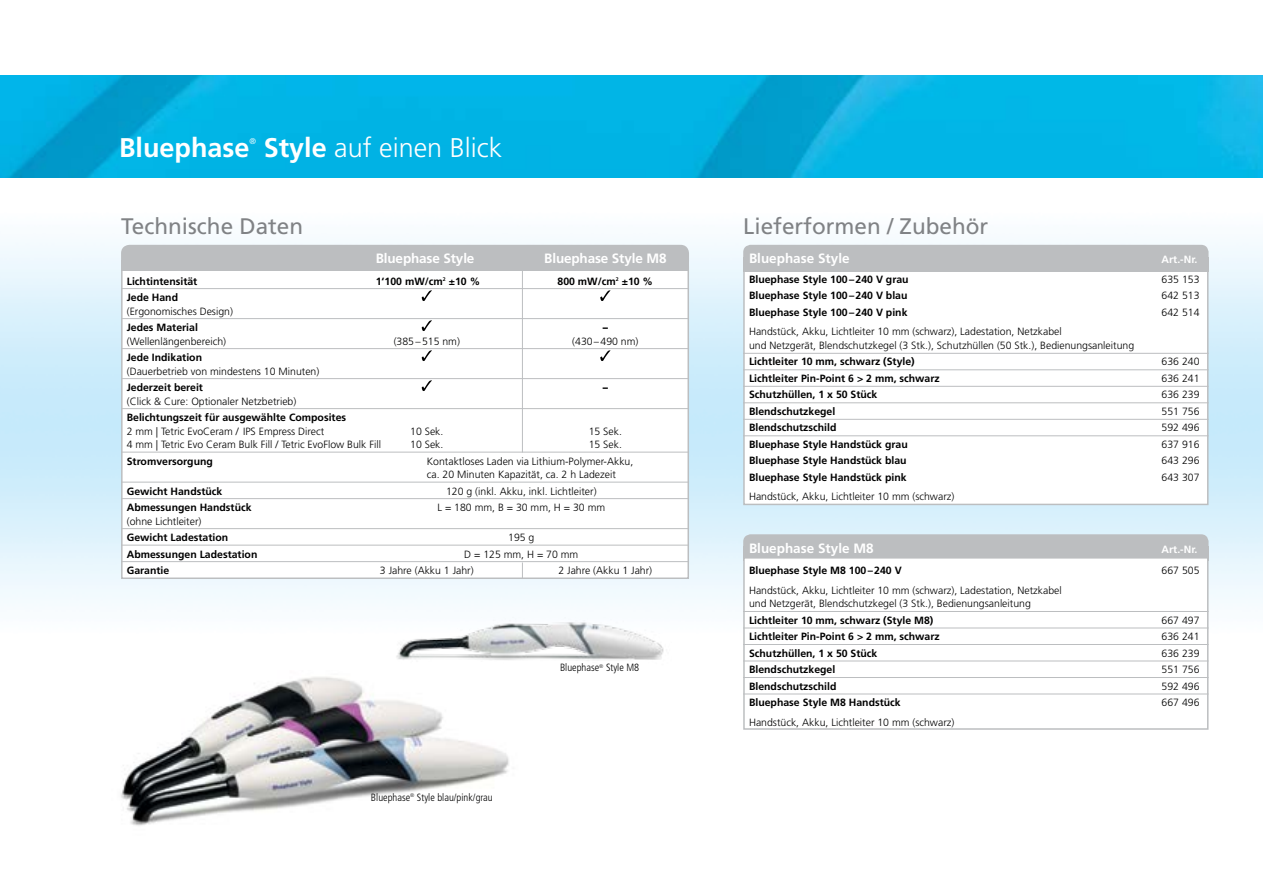
<style>
.page{position:relative;width:1263px;height:893px;background:#fff}
.page>*{position:absolute;margin:0;border:0;box-sizing:border-box;transform-origin:0 0}
.t1{font:300 27px "Frutiger";color:#fff}
.t2{font:700 27px "Frutiger";color:#fff}
.t3{font:22.5px "Frutiger";color:#808285}
.t4{font:700 13.5px "Frutiger";letter-spacing:-.005em;color:#fff}
.t5{font:300 10.5px/13.5px "Frutiger";color:#000}
.t6{font:700 10.5px "Frutiger";color:#000}
.t7{font:300 condensed 10.5px "Frutiger";color:#000}
.t8{font:700 10.5px "Frutiger";color:#fff}
.t9{font:900 10.5px "Frutiger";color:#000}
.t10{font:300 8.25px "Frutiger";color:#fff}
.s1{font-weight:700}
</style>
<div class="page">
<img style="left:0;top:75px;width:1263px;height:102px">
<div style="left:743px;top:268px;width:465px;height:237px;background:#fff;border:2px solid #bcbec0"></div>
<div style="left:743px;top:257px;width:465px;height:14px;background:#bcbec0"></div>
<div style="left:743px;top:245px;width:465px;height:20px;background:#bcbec0;border-radius:8px"></div>
<hr style="left:743px;top:353px;width:465px;height:1px;background:#bcbec0">
<hr style="left:743px;top:369px;width:465px;height:1px;background:#bcbec0">
<hr style="left:743px;top:386px;width:465px;height:1px;background:#bcbec0">
<hr style="left:743px;top:402px;width:465px;height:1px;background:#bcbec0">
<hr style="left:743px;top:419px;width:465px;height:1px;background:#bcbec0">
<hr style="left:743px;top:435px;width:465px;height:1px;background:#bcbec0">
<div style="left:743px;top:546px;width:465px;height:15px;background:#bcbec0"></div>
<div style="left:743px;top:534px;width:465px;height:21px;background:#bcbec0;border-radius:8px"></div>
<div style="left:743px;top:557px;width:465px;height:173px;background:#fff;border:2px solid #bcbec0"></div>
<hr style="left:743px;top:611px;width:465px;height:1px;background:#bcbec0">
<hr style="left:743px;top:628px;width:465px;height:1px;background:#bcbec0">
<hr style="left:743px;top:644px;width:465px;height:1px;background:#bcbec0">
<hr style="left:743px;top:661px;width:465px;height:1px;background:#bcbec0">
<hr style="left:743px;top:677px;width:465px;height:1px;background:#bcbec0">
<hr style="left:743px;top:694px;width:465px;height:1px;background:#bcbec0">
<div style="left:121px;top:266px;width:568px;height:313px;background:#fff;border:2px solid #bcbec0"></div>
<div style="left:121px;top:260px;width:568px;height:11px;background:#bcbec0"></div>
<div style="left:121px;top:245px;width:568px;height:25px;background:#bcbec0;border-radius:9px"></div>
<svg style="left:422px;top:290px;width:10px;height:11px"></svg>
<svg style="left:600px;top:290px;width:10px;height:11px"></svg>
<svg style="left:422px;top:320px;width:10px;height:11px"></svg>
<svg style="left:422px;top:350px;width:10px;height:11px"></svg>
<svg style="left:600px;top:350px;width:10px;height:11px"></svg>
<svg style="left:422px;top:380px;width:10px;height:11px"></svg>
<hr style="left:121px;top:288px;width:568px;height:1px;background:#bcbec0">
<hr style="left:121px;top:318px;width:568px;height:1px;background:#bcbec0">
<hr style="left:522px;top:257px;width:1px;height:195px;background:#bcbec0">
<svg style="left:522px;top:562px;width:1px;height:17px"></svg>
<hr style="left:121px;top:348px;width:568px;height:1px;background:#bcbec0">
<hr style="left:121px;top:378px;width:568px;height:1px;background:#bcbec0">
<hr style="left:121px;top:408px;width:568px;height:1px;background:#bcbec0">
<hr style="left:121px;top:452px;width:568px;height:1px;background:#bcbec0">
<hr style="left:121px;top:482px;width:568px;height:1px;background:#bcbec0">
<hr style="left:121px;top:498px;width:568px;height:1px;background:#bcbec0">
<hr style="left:121px;top:528px;width:568px;height:1px;background:#bcbec0">
<hr style="left:121px;top:545px;width:568px;height:1px;background:#bcbec0">
<hr style="left:121px;top:561px;width:568px;height:1px;background:#bcbec0">
<img style="left:121px;top:677px;width:388px;height:149px">
<img style="left:385px;top:605px;width:293px;height:55px">
<h1 class="t2" style="left:119px;top:132px;width:132px">Bluephase</h1>
<p class="t10" style="left:250px;top:137px;width:8px">®</p>
<h1 class="t1" style="left:264px;top:132px;width:240px"><span class="s1">Style</span> auf einen Blick</h1>
<h2 class="t3" style="left:121px;top:213px;width:184px">Technische Daten</h2>
<p class="t4" style="left:376px;top:251px;width:100px">Bluephase Style</p>
<p class="t4" style="left:544px;top:251px;width:124px">Bluephase Style M8</p>
<p class="t6" style="left:127px;top:275px;width:72px">Lichtintensität</p>
<p class="t6" style="left:376px;top:275px;width:106px">1‘100 mW/cm<sup>2</sup> ±10 %</p>
<p class="t6" style="left:557px;top:275px;width:97px">800 mW/cm<sup>2</sup> ±10 %</p>
<p class="t6" style="left:127px;top:291px;width:53px">Jede Hand</p>
<p class="t5" style="left:127px;top:304px;width:108px">(Ergonomisches Design)</p>
<p class="t6" style="left:127px;top:321px;width:73px">Jedes Material</p>
<p class="t9" style="left:603px;top:321px;width:7px">–</p>
<p class="t5" style="left:127px;top:334px;width:101px">(Wellenlängenbereich)</p>
<p class="t5" style="left:394px;top:334px;width:68px">(385–515 nm)</p>
<p class="t5" style="left:572px;top:334px;width:68px">(430–490 nm)</p>
<p class="t6" style="left:127px;top:351px;width:77px">Jede Indikation</p>
<p class="t5" style="left:127px;top:364px;width:194px">(Dauerbetrieb von mindestens 10 Minuten)</p>
<p class="t6" style="left:127px;top:381px;width:78px">Jederzeit bereit</p>
<p class="t9" style="left:603px;top:381px;width:7px">–</p>
<p class="t5" style="left:127px;top:394px;width:171px">(Click &amp; Cure: Optionaler Netzbetrieb)</p>
<p class="t6" style="left:127px;top:411px;width:221px">Belichtungszeit für ausgewählte Composites</p>
<p class="t5" style="left:127px;top:424px;width:199px">2 mm | Tetric EvoCeram / IPS Empress Direct</p>
<p class="t5" style="left:410px;top:424px;width:35px">10 Sek.</p>
<p class="t5" style="left:589px;top:424px;width:35px">15 Sek.</p>
<p class="t5" style="left:127px;top:438px;width:256px">4 mm | Tetric Evo Ceram Bulk Fill / Tetric EvoFlow Bulk Fill</p>
<p class="t5" style="left:410px;top:438px;width:35px">10 Sek.</p>
<p class="t5" style="left:589px;top:438px;width:35px">15 Sek.</p>
<p class="t6" style="left:127px;top:455px;width:88px">Stromversorgung</p>
<p class="t5" style="left:427px;top:454px;width:208px">Kontaktloses Laden via Lithium-Polymer-Akku, ca. 20 Minuten Kapazität, ca. 2 h Ladezeit</p>
<p class="t6" style="left:127px;top:485px;width:97px">Gewicht Handstück</p>
<p class="t5" style="left:446px;top:484px;width:152px">120 g (inkl. Akku, inkl. Lichtleiter)</p>
<p class="t6" style="left:127px;top:501px;width:126px">Abmessungen Handstück</p>
<p class="t5" style="left:437px;top:501px;width:169px">L = 180 mm, B = 30 mm, H = 30 mm</p>
<p class="t5" style="left:127px;top:514px;width:76px">(ohne Lichtleiter)</p>
<p class="t6" style="left:127px;top:531px;width:103px">Gewicht Ladestation</p>
<p class="t5" style="left:508px;top:531px;width:28px">195 g</p>
<p class="t6" style="left:127px;top:548px;width:132px">Abmessungen Ladestation</p>
<p class="t5" style="left:464px;top:547px;width:116px">D = 125 mm, H = 70 mm</p>
<p class="t6" style="left:127px;top:564px;width:44px">Garantie</p>
<p class="t5" style="left:380px;top:564px;width:95px">3 Jahre (Akku 1 Jahr)</p>
<p class="t5" style="left:558px;top:564px;width:95px">2 Jahre (Akku 1 Jahr)</p>
<p class="t7" style="left:371px;top:791px;width:123px">Bluephase<sup>®</sup> Style blau/pink/grau</p>
<p class="t7" style="left:560px;top:662px;width:81px">Bluephase<sup>®</sup> Style M8</p>
<h2 class="t3" style="left:743px;top:213px;width:247px">Lieferformen / Zubehör</h2>
<p class="t4" style="left:749px;top:251px;width:102px">Bluephase Style</p>
<p class="t8" style="left:1161px;top:254px;width:37px">Art.-Nr.</p>
<p class="t6" style="left:749px;top:273px;width:161px">Bluephase Style 100–240 V grau</p>
<p class="t5" style="left:1161px;top:273px;width:39px">635 153</p>
<p class="t6" style="left:749px;top:290px;width:160px">Bluephase Style 100–240 V blau</p>
<p class="t5" style="left:1161px;top:289px;width:39px">642 513</p>
<p class="t6" style="left:749px;top:306px;width:160px">Bluephase Style 100–240 V pink</p>
<p class="t5" style="left:1161px;top:306px;width:39px">642 514</p>
<p class="t5" style="left:749px;top:325px;width:387px">Handstück, Akku, Lichtleiter 10 mm (schwarz), Ladestation, Netzkabel<br>und Netzgerät, Blendschutzkegel (3 Stk.), Schutzhüllen (50 Stk.), Bedienungsanleitung</p>
<p class="t6" style="left:749px;top:356px;width:167px">Lichtleiter 10 mm, schwarz (Style)</p>
<p class="t5" style="left:1161px;top:355px;width:39px">636 240</p>
<p class="t6" style="left:749px;top:372px;width:192px">Lichtleiter Pin-Point 6 &gt; 2 mm, schwarz</p>
<p class="t5" style="left:1161px;top:372px;width:39px">636 241</p>
<p class="t6" style="left:749px;top:389px;width:130px">Schutzhüllen, 1 x 50 Stück</p>
<p class="t5" style="left:1161px;top:388px;width:39px">636 239</p>
<p class="t6" style="left:749px;top:405px;width:88px">Blendschutzkegel</p>
<p class="t5" style="left:1161px;top:405px;width:39px">551 756</p>
<p class="t6" style="left:749px;top:422px;width:89px">Blendschutzschild</p>
<p class="t5" style="left:1161px;top:421px;width:39px">592 496</p>
<p class="t6" style="left:749px;top:438px;width:160px">Bluephase Style Handstück grau</p>
<p class="t5" style="left:1161px;top:438px;width:39px">637 916</p>
<p class="t6" style="left:749px;top:455px;width:159px">Bluephase Style Handstück blau</p>
<p class="t5" style="left:1161px;top:454px;width:39px">643 296</p>
<p class="t6" style="left:749px;top:471px;width:159px">Bluephase Style Handstück pink</p>
<p class="t5" style="left:1161px;top:471px;width:39px">643 307</p>
<p class="t5" style="left:749px;top:490px;width:207px">Handstück, Akku, Lichtleiter 10 mm (schwarz)</p>
<p class="t4" style="left:749px;top:540px;width:126px">Bluephase Style M8</p>
<p class="t8" style="left:1161px;top:543px;width:37px">Art.-Nr.</p>
<p class="t6" style="left:749px;top:564px;width:154px">Bluephase Style M8 100–240 V</p>
<p class="t5" style="left:1161px;top:564px;width:39px">667 505</p>
<p class="t5" style="left:749px;top:583px;width:314px">Handstück, Akku, Lichtleiter 10 mm (schwarz), Ladestation, Netzkabel und Netzgerät, Blendschutzkegel (3 Stk.), Bedienungsanleitung</p>
<p class="t6" style="left:749px;top:614px;width:186px">Lichtleiter 10 mm, schwarz (Style M8)</p>
<p class="t5" style="left:1161px;top:613px;width:39px">667 497</p>
<p class="t6" style="left:749px;top:630px;width:192px">Lichtleiter Pin-Point 6 &gt; 2 mm, schwarz</p>
<p class="t5" style="left:1161px;top:630px;width:39px">636 241</p>
<p class="t6" style="left:749px;top:647px;width:130px">Schutzhüllen, 1 x 50 Stück</p>
<p class="t5" style="left:1161px;top:646px;width:39px">636 239</p>
<p class="t6" style="left:749px;top:663px;width:88px">Blendschutzkegel</p>
<p class="t5" style="left:1161px;top:663px;width:39px">551 756</p>
<p class="t6" style="left:749px;top:680px;width:89px">Blendschutzschild</p>
<p class="t5" style="left:1161px;top:679px;width:39px">592 496</p>
<p class="t6" style="left:749px;top:696px;width:153px">Bluephase Style M8 Handstück</p>
<p class="t5" style="left:1161px;top:696px;width:39px">667 496</p>
<p class="t5" style="left:749px;top:715px;width:207px">Handstück, Akku, Lichtleiter 10 mm (schwarz)</p>
</div>
